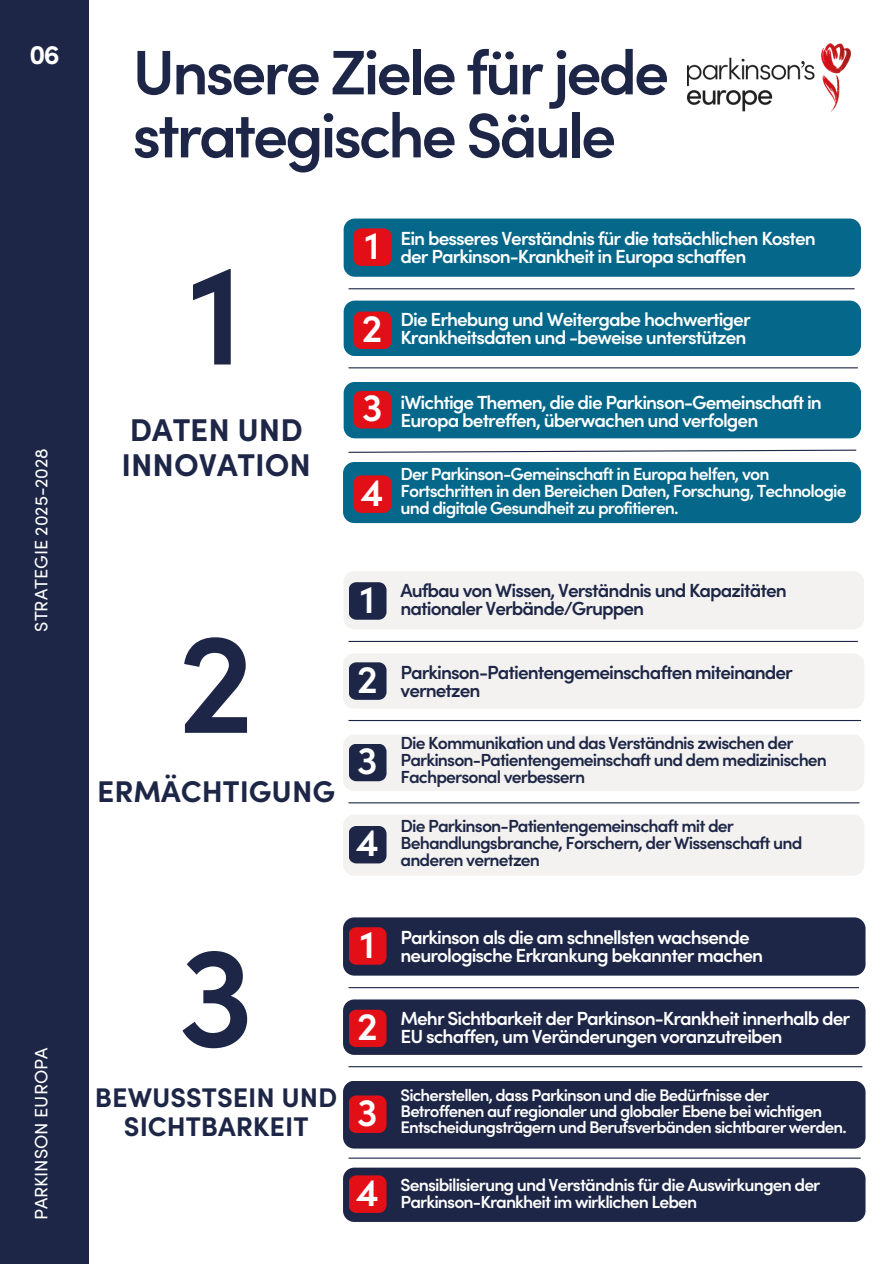
<style>
.page{position:relative;width:894px;height:1264px;background:#fff}
.page>*{position:absolute;margin:0;border:0;box-sizing:border-box;transform-origin:0 0}
.t1{font:600 144px "Sofia Pro";color:#1d2646}
.t2{font:600 63px/63px "Sofia Pro";letter-spacing:-.05em;color:#1d2646}
.t3{font:600 39px "Sofia Pro";color:#fff}
.t4{font:700 31.5px/34.8px "Sofia Pro";color:#1d2646}
.t5{font:700 30px "Sofia Pro";color:#1d2646}
.t6{font:700 27px/29.2px "Sofia Pro";color:#1d2646;text-align:center}
.t7{font:700 27px "Sofia Pro";color:#fff}
.t8{font:600 19.05px/18px "Sofia Pro";letter-spacing:-.05em;color:#fff}
.t9{font:600 19.05px/18px "Sofia Pro";letter-spacing:-.05em;color:#1d2646}
.t10{font:18px "Sofia Pro";color:#fff}
.t11{font:600 17.55px/16.8px "Sofia Pro";letter-spacing:-.05em;color:#fff}
.t12{font:600 17.55px/16.8px "Sofia Pro";letter-spacing:-.05em;color:#1d2646}
.t13{font:600 16.8px/15.8px "Sofia Pro";letter-spacing:-.05em;color:#fff}
</style>
<div class="page">
<div style="left:0;top:0;width:89px;height:1263px;background:#1d2646"></div>
<div style="left:343px;top:218px;width:517px;height:59px;background:#056789;border-radius:11px"></div>
<div style="left:343px;top:382px;width:517px;height:56px;background:#056789;border-radius:11px"></div>
<div style="left:343px;top:300px;width:517px;height:56px;background:#056789;border-radius:11px"></div>
<img style="left:687px;top:43px;width:163px;height:69px">
<svg style="left:348px;top:449px;width:509px;height:4px"></svg>
<div style="left:343px;top:462px;width:517px;height:61px;background:#056789;border-radius:11px"></div>
<hr style="left:348px;top:367px;width:509px;height:1px;background:#1d2646">
<hr style="left:348px;top:288px;width:506px;height:1px;background:#1d2646">
<svg style="left:353px;top:228px;width:38px;height:38px"></svg>
<svg style="left:353px;top:311px;width:38px;height:38px"></svg>
<svg style="left:353px;top:391px;width:38px;height:37px"></svg>
<svg style="left:353px;top:475px;width:38px;height:38px"></svg>
<div style="left:343px;top:571px;width:521px;height:58px;background:#f4f2f0;border-radius:11px"></div>
<div style="left:343px;top:734px;width:521px;height:57px;background:#f4f2f0;border-radius:11px"></div>
<div style="left:343px;top:653px;width:521px;height:55px;background:#f4f2f0;border-radius:11px"></div>
<hr style="left:348px;top:802px;width:511px;height:1px;background:#1d2646">
<div style="left:343px;top:814px;width:521px;height:61px;background:#f4f2f0;border-radius:11px"></div>
<hr style="left:348px;top:720px;width:512px;height:1px;background:#1d2646">
<hr style="left:348px;top:641px;width:509px;height:1px;background:#1d2646">
<svg style="left:349px;top:582px;width:37px;height:37px"></svg>
<svg style="left:349px;top:662px;width:37px;height:38px"></svg>
<svg style="left:349px;top:744px;width:37px;height:37px"></svg>
<svg style="left:349px;top:826px;width:37px;height:37px"></svg>
<div style="left:343px;top:917px;width:522px;height:58px;background:#1d2646;border-radius:11px"></div>
<div style="left:343px;top:1080px;width:522px;height:68px;background:#1d2646;border-radius:11px"></div>
<div style="left:343px;top:999px;width:522px;height:55px;background:#1d2646;border-radius:11px"></div>
<hr style="left:348px;top:1157px;width:512px;height:1px;background:#1d2646">
<div style="left:343px;top:1167px;width:522px;height:54px;background:#1d2646;border-radius:11px"></div>
<hr style="left:348px;top:1066px;width:514px;height:1px;background:#1d2646">
<hr style="left:348px;top:987px;width:510px;height:1px;background:#1d2646">
<svg style="left:349px;top:927px;width:37px;height:37px"></svg>
<svg style="left:349px;top:1009px;width:37px;height:38px"></svg>
<svg style="left:349px;top:1095px;width:37px;height:37px"></svg>
<svg style="left:349px;top:1175px;width:37px;height:37px"></svg>
<h4 class="t7" style="left:29px;top:44px;width:32px">06</h4>
<h1 class="t10" style="left:34px;top:631px;width:185px;rotate:-90deg">STRATEGIE 2025-2028</h1>
<h4 class="t10" style="left:34px;top:1220px;width:174px;rotate:-90deg">PARKINSON EUROPA</h4>
<p class="t2" style="left:132px;top:49px;width:538px">Unsere Ziele für jede strategische Säule</p>
<p class="t1" style="left:189px;top:261px;width:56px">1</p>
<p class="t4" style="left:121px;top:416px;width:191px">DATEN UND<br>INNOVATION</p>
<p class="t3" style="left:365px;top:231px;width:16px">1</p>
<p class="t3" style="left:362px;top:314px;width:22px">2</p>
<p class="t8" style="left:400px;top:231px;width:417px">Ein besseres Verständnis für die tatsächlichen Kosten der Parkinson-Krankheit in Europa schaffen</p>
<p class="t8" style="left:400px;top:313px;width:351px">Die Erhebung und Weitergabe hochwertiger<br>Krankheitsdaten und -beweise unterstützen</p>
<p class="t3" style="left:362px;top:393px;width:22px">3</p>
<p class="t3" style="left:361px;top:477px;width:24px">4</p>
<p class="t8" style="left:400px;top:395px;width:423px">iWichtige Themen, die die Parkinson-Gemeinschaft in<br>Europa betreffen, überwachen und verfolgen</p>
<p class="t11" style="left:400px;top:467px;width:447px">Der Parkinson-Gemeinschaft in Europa helfen, von<br>Fortschritten in den Bereichen Daten, Forschung, Technologie und digitale Gesundheit zu profitieren.</p>
<p class="t1" style="left:178px;top:629px;width:78px">2</p>
<p class="t5" style="left:97px;top:780px;width:239px">ERMÄCHTIGUNG</p>
<p class="t3" style="left:360px;top:584px;width:16px">1</p>
<p class="t3" style="left:357px;top:664px;width:22px">2</p>
<p class="t3" style="left:357px;top:746px;width:22px">3</p>
<p class="t3" style="left:356px;top:828px;width:24px">4</p>
<h2 class="t9" style="left:400px;top:584px;width:387px">Aufbau von Wissen, Verständnis und Kapazitäten</h2>
<h2 class="t9" style="left:400px;top:602px;width:245px">nationaler Verbände/Gruppen</h2>
<p class="t9" style="left:400px;top:665px;width:394px">Parkinson-Patientengemeinschaften miteinander vernetzen</p>
<p class="t12" style="left:400px;top:736px;width:428px">Die Kommunikation und das Verständnis zwischen der<br>Parkinson-Patientengemeinschaft und dem medizinischen<br>Fachpersonal verbessern</p>
<p class="t12" style="left:400px;top:820px;width:403px">Die Parkinson-Patientengemeinschaft mit der<br>Behandlungsbranche, Forschern, der Wissenschaft und anderen vernetzen</p>
<p class="t1" style="left:178px;top:942px;width:77px">3</p>
<p class="t6" style="left:95px;top:1086px;width:244px">BEWUSSTSEIN UND<br>SICHTBARKEIT</p>
<p class="t3" style="left:360px;top:929px;width:16px">1</p>
<p class="t3" style="left:357px;top:1011px;width:22px">2</p>
<p class="t3" style="left:357px;top:1097px;width:22px">3</p>
<p class="t3" style="left:356px;top:1177px;width:24px">4</p>
<p class="t8" style="left:400px;top:930px;width:350px">Parkinson als die am schnellsten wachsende</p>
<p class="t8" style="left:400px;top:948px;width:364px">neurologische Erkrankung bekannter machen</p>
<h2 class="t8" style="left:400px;top:1011px;width:451px">Mehr Sichtbarkeit der Parkinson-Krankheit innerhalb der<br>EU schaffen, um Veränderungen voranzutreiben</h2>
<p class="t13" style="left:400px;top:1089px;width:447px">Sicherstellen, dass Parkinson und die Bedürfnisse der<br>Betroffenen auf regionaler und globaler Ebene bei wichtigen<br>Entscheidungsträgern und Berufsverbänden sichtbarer werden.</p>
<p class="t11" style="left:400px;top:1178px;width:421px">Sensibilisierung und Verständnis für die Auswirkungen der<br>Parkinson-Krankheit im wirklichen Leben</p>
</div>
